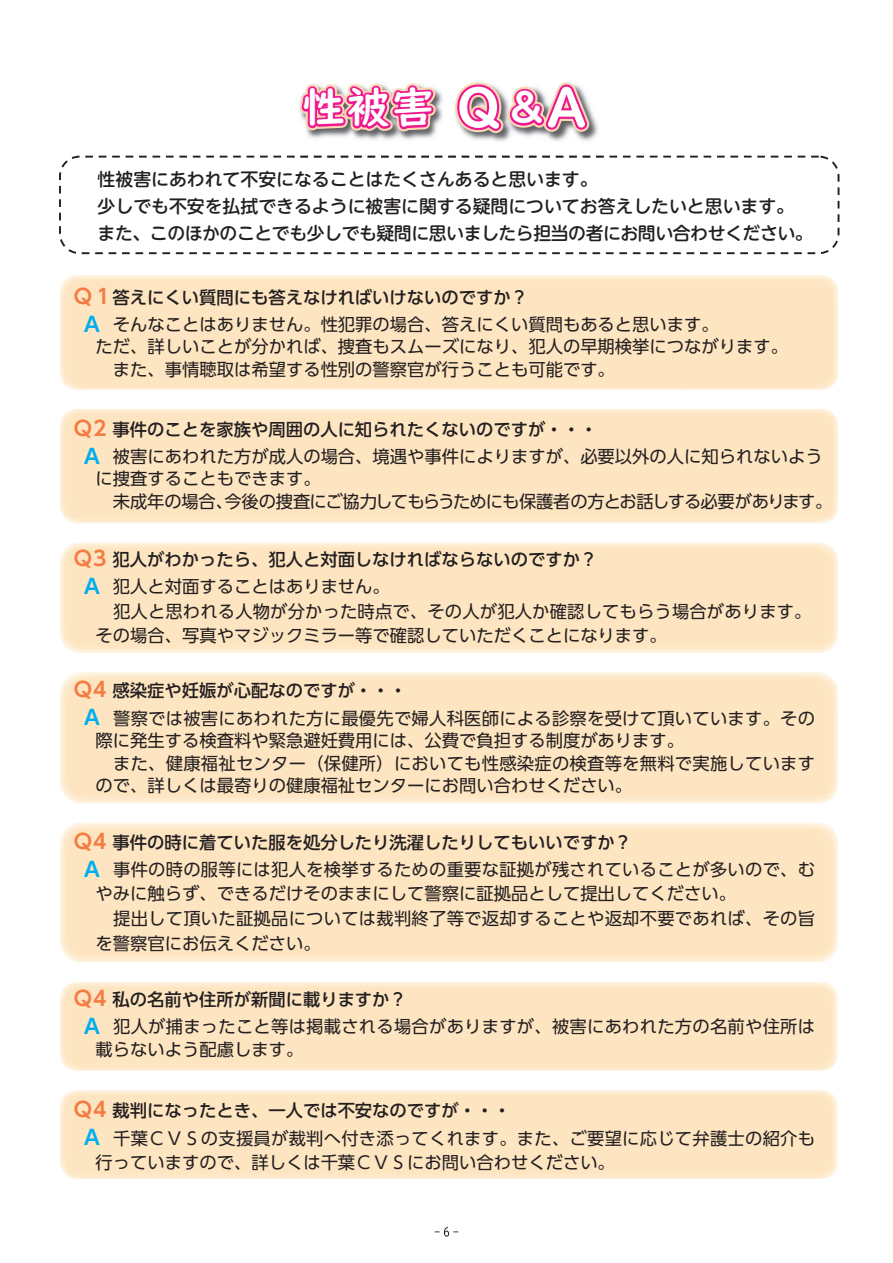
<style>
.page{position:relative;width:893px;height:1263px;background:#fff}
.page>*{position:absolute;margin:0;border:0;box-sizing:border-box;transform-origin:0 0}
.t1{font:700 42.45px "UD Digi Kyokasho Std N";color:#fff}
.t2{font:500 17.85px "UD Shin M Go Pro";color:#231f20}
.t3{font:500 17.85px "UD Shin M Go Pro";letter-spacing:-.025em;color:#231f20}
.t4{font:17.25px/27.2px "UD Shin Go Pro";color:#231f20}
.t5{font:500 17.25px/27.2px "UD Shin Go Pro";color:#231f20}
.s1{font-size:54px}
.s2{font-family:"UD Shin Go Pro De";font-weight:700;font-size:20.25px;color:#f47c43}
.s3{font-weight:500}
.s4{font-family:"UD Shin Go Pro De";font-weight:700;font-size:20.25px;color:#00aeef}
.s5{font-weight:400}
</style>
<div class="page">
<svg style="left:435px;top:1227px;width:23px;height:10px"></svg>
<svg style="left:59px;top:156px;width:780px;height:98px"></svg>
<img style="left:292px;top:96px;width:314px;height:70px">
<img style="left:292px;top:156px;width:312px;height:2px">
<svg style="left:295px;top:83px;width:147px;height:55px;background:#e276ab"></svg>
<svg style="left:451px;top:82px;width:142px;height:56px"></svg>
<h1 class="t1" style="left:302px;top:75px;width:285px">性被害<span class="s1">Ｑ</span>&amp;<span class="s1">A</span></h1>
<p class="t2" style="left:80px;top:164px;width:519px">　性被害にあわれて不安になることはたくさんあると思います。</p>
<p class="t2" style="left:80px;top:192px;width:716px">　少しでも不安を払拭できるように被害に関する疑問についてお答えしたいと思います。</p>
<p class="t3" style="left:98px;top:219px;width:717px">また、このほかのことでも少しでも疑問に思いましたら担当の者にお問い合わせください。</p>
<p class="t4" style="left:82px;top:283px;width:639px;text-indent:-9px"><span class="s2">Ｑ１</span><span class="s3">答えにくい質問にも答えなければいけないのですか？<br></span><span class="s4">Ａ</span>　そんなことはありません。性犯罪の場合、答えにくい質問もあると思います。</p>
<p class="t4" style="left:96px;top:335px;width:694px;line-height:22.5px">ただ、詳しいことが分かれば、捜査もスムーズになり、犯人の早期検挙につながります。　また、事情聴取は希望する性別の警察官が行うことも可能です。</p>
<p class="t4" style="left:82px;top:415px;width:742px;text-indent:-9px"><span class="s2">Ｑ2</span> <span class="s3">事件のことを家族や周囲の人に知られたくないのですが・・・<br></span><span class="s4">Ａ</span>　被害にあわれた方が成人の場合、境遇や事件によりますが、必要以外の人に知られないよう</p>
<p class="t4" style="left:113px;top:467px;width:721px;line-height:22.5px;text-indent:-17px">に捜査することもできます。<br>未成年の場合、今後の捜査にご協力してもらうためにも保護者の方とお話しする必要があります。</p>
<p class="t5" style="left:82px;top:545px;width:517px;text-indent:-9px"><span class="s2">Ｑ3</span> 犯人がわかったら、犯人と対面しなければならないのですか？<br><span class="s4">Ａ</span><span class="s5">　犯人と対面することはありません。</span></p>
<p class="t4" style="left:96px;top:598px;width:717px;line-height:24.6px">　犯人と思われる人物が分かった時点で、その人が犯人か確認してもらう場合があります。その場合、写真やマジックミラー等で確認していただくことになります。</p>
<p class="t4" style="left:82px;top:677px;width:735px;text-indent:-9px"><span class="s2">Ｑ4</span> <span class="s3">感染症や妊娠が心配なのですが・・・<br></span><span class="s4">Ａ</span>　警察では被害にあわれた方に最優先で婦人科医師による診察を受けて頂いています。その</p>
<p class="t4" style="left:96px;top:729px;width:721px;line-height:22.5px">際に発生する検査料や緊急避妊費用には、公費で負担する制度があります。<br>　また、健康福祉センター（保健所）においても性感染症の検査等を無料で実施していますので、詳しくは最寄りの健康福祉センターにお問い合わせください。　　　</p>
<p class="t4" style="left:82px;top:828px;width:735px;text-indent:-9px"><span class="s2">Ｑ4</span> <span class="s3">事件の時に着ていた服を処分したり洗濯したりしてもいいですか？<br></span><span class="s4">Ａ</span>　事件の時の服等には犯人を検挙するための重要な証拠が残されていることが多いので、む</p>
<p class="t4" style="left:96px;top:881px;width:721px;line-height:24.6px">やみに触らず、できるだけそのままにして警察に証拠品として提出してください。<br>　提出して頂いた証拠品については裁判終了等で返却することや返却不要であれば、その旨を警察官にお伝えください。</p>
<p class="t4" style="left:82px;top:986px;width:735px;text-indent:-9px"><span class="s2">Ｑ4</span> <span class="s3">私の名前や住所が新聞に載りますか？<br></span><span class="s4">Ａ</span>　犯人が捕まったこと等は掲載される場合がありますが、被害にあわれた方の名前や住所は</p>
<p class="t4" style="left:96px;top:1035px;width:209px">載らないよう配慮します。</p>
<p class="t4" style="left:82px;top:1096px;width:735px;text-indent:-9px"><span class="s2">Ｑ4</span> <span class="s3">裁判になったとき、一人では不安なのですが・・・<br></span><span class="s4">Ａ</span>　千葉ＣＶＳの支援員が裁判へ付き添ってくれます。また、ご要望に応じて弁護士の紹介も</p>
<p class="t4" style="left:96px;top:1148px;width:521px">行っていますので、詳しくは千葉ＣＶＳにお問い合わせください。</p>
</div>
